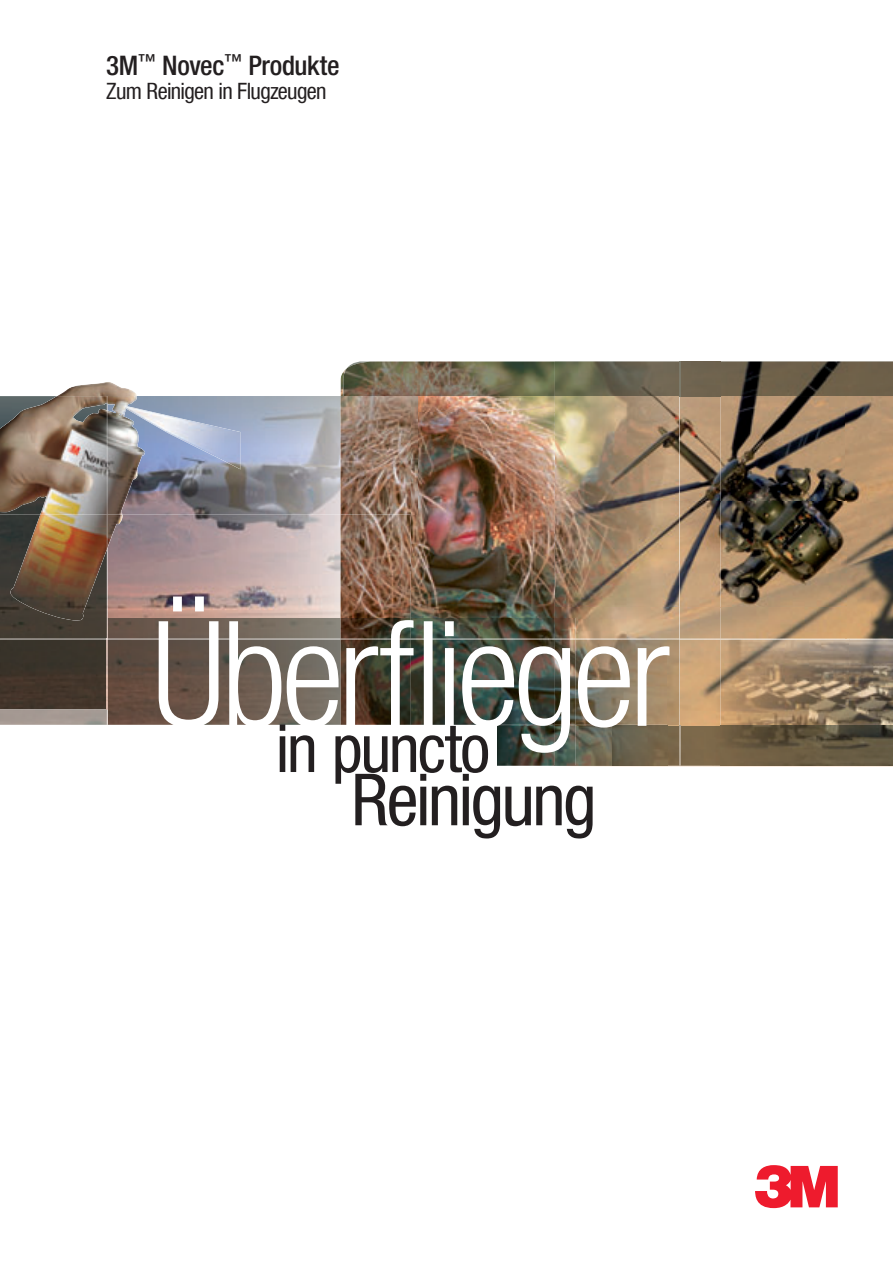
<style>
.page{position:relative;width:893px;height:1263px;background:#fff}
.page>*{position:absolute;margin:0;border:0;box-sizing:border-box;transform-origin:0 0}
.t1{font:300 condensed 146.55px "Helvetica Neue LT Com";letter-spacing:-.04em;color:#fff}
.t2{font:condensed 72px "Helvetica Neue LT Com";letter-spacing:-.035em;color:#231f20}
.t3{font:condensed 66.75px "Helvetica Neue LT Com";letter-spacing:-.035em;color:#231f20}
.t4{font:500 condensed 27px "Helvetica Neue LT Com";letter-spacing:-.01em;color:#231f20}
.t5{font:condensed 22.5px "Helvetica Neue LT Com";letter-spacing:-.03em;color:#231f20}
</style>
<div class="page">
<svg style="left:755px;top:1165px;width:83px;height:43px"></svg>
<img style="left:340px;top:373px;width:215px;height:39px">
<img style="left:411px;top:412px;width:144px;height:314px">
<img style="left:555px;top:396px;width:338px;height:243px">
<img style="left:575px;top:640px;width:138px;height:86px">
<img style="left:713px;top:640px;width:180px;height:86px">
<img style="left:0;top:514px;width:340px;height:125px">
<img style="left:340px;top:514px;width:71px;height:104px">
<img style="left:668px;top:640px;width:11px;height:85px">
<img style="left:108px;top:640px;width:447px;height:85px">
<img style="left:0;top:639px;width:107px;height:86px">
<img style="left:555px;top:618px;width:20px;height:108px">
<img style="left:108px;top:618px;width:303px;height:21px">
<img style="left:497px;top:726px;width:396px;height:40px">
<div style="left:0;top:725px;width:497px;height:45px;background:#fff"></div>
<img style="left:107px;top:550px;width:1px;height:159px">
<svg style="left:105px;top:709px;width:4px;height:16px"></svg>
<img style="left:108px;top:396px;width:13px;height:118px">
<svg style="left:108px;top:404px;width:13px;height:11px"></svg>
<img style="left:121px;top:396px;width:296px;height:118px">
<img style="left:680px;top:639px;width:213px;height:1px">
<img style="left:575px;top:639px;width:93px;height:1px">
<img style="left:108px;top:639px;width:447px;height:1px">
<svg style="left:555px;top:639px;width:20px;height:1px"></svg>
<img style="left:679px;top:396px;width:1px;height:330px">
<img style="left:679px;top:726px;width:1px;height:40px">
<svg style="left:668px;top:639px;width:12px;height:1px"></svg>
<svg style="left:347px;top:361px;width:546px;height:35px;background:#6b634e"></svg>
<img style="left:107px;top:514px;width:16px;height:36px">
<img style="left:10px;top:514px;width:97px;height:106px">
<img style="left:58px;top:382px;width:79px;height:14px">
<img style="left:0;top:396px;width:108px;height:118px">
<p class="t4" style="left:106px;top:55px;width:235px">3M<sup>™</sup> Novec<sup>™</sup> Produkte</p>
<p class="t5" style="left:106px;top:83px;width:222px">Zum Reinigen in Flugzeugen</p>
<h1 class="t1" style="left:152px;top:621px;width:519px">Überflieger</h1>
<h3 class="t3" style="left:276px;top:724px;width:216px">in puncto</h3>
<h2 class="t2" style="left:351px;top:774px;width:247px">Reinigung</h2>
</div>
